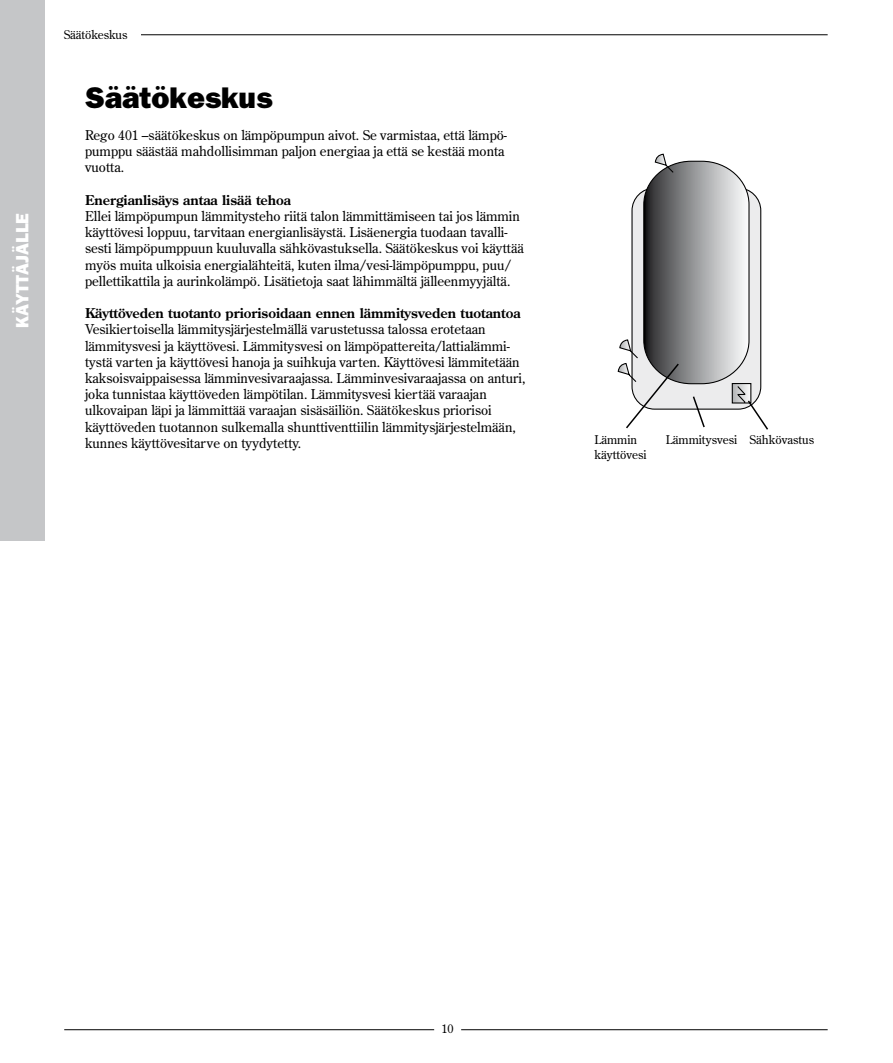
<style>
.page{position:relative;width:893px;height:1063px;background:#fff}
.page>*{position:absolute;margin:0;border:0;box-sizing:border-box;transform-origin:0 0}
.t1{font:800 30px "Franklin Gothic";color:#000}
.t2{font:800 18px "Franklin Gothic";color:#fff}
.t3{font:13.5px/16.2px "Century Old Style";color:#000}
.t4{font:700 13.5px "Century Old Style";color:#000}
.t5{font:12px/14.4px "Century Old Style";color:#000}
</style>
<div class="page">
<hr style="left:64px;top:34px;width:764px;height:1px;background:#000">
<hr style="left:64px;top:1029px;width:764px;height:1px;background:#000">
<div style="left:434px;top:1027px;width:27px;height:11px;border:2px solid #fff"></div>
<div style="left:0;top:0;width:45px;height:541px;background:#c5c6c8"></div>
<div style="left:51px;top:27px;width:89px;height:15px;background:#fff"></div>
<div style="left:632px;top:188px;width:129px;height:221px;background:#ececed;border-radius:23px"></div>
<div style="left:631px;top:188px;width:130px;height:222px;border:1px solid #000;border-radius:23px"></div>
<svg style="left:644px;top:161px;width:105px;height:223px"></svg>
<div style="left:643px;top:161px;width:106px;height:223px;border:1px solid #000;border-radius:45px"></div>
<svg style="left:654px;top:154px;width:21px;height:20px"></svg>
<svg style="left:618px;top:339px;width:62px;height:90px"></svg>
<svg style="left:692px;top:396px;width:14px;height:32px"></svg>
<svg style="left:731px;top:382px;width:37px;height:48px"></svg>
<h2 class="t2" style="left:12px;top:328px;width:116px;rotate:-90deg">KÄYTTÄJÄLLE</h2>
<p class="t5" style="left:64px;top:27px;width:65px">Säätökeskus</p>
<h1 class="t1" style="left:85px;top:80px;width:189px">Säätökeskus</h1>
<p class="t3" style="left:85px;top:127px;width:424px">Rego 401 –säätökeskus on lämpöpumpun aivot. Se varmistaa, että lämpö&shy;pumppu säästää mahdollisimman paljon energiaa ja että se kestää monta vuotta.</p>
<p class="t4" style="left:85px;top:191px;width:207px">Energianlisäys antaa lisää tehoa</p>
<p class="t3" style="left:85px;top:208px;width:440px">Ellei lämpöpumpun lämmitysteho riitä talon lämmittämiseen tai jos lämmin käyttövesi loppuu, tarvitaan energianlisäystä. Lisäenergia tuodaan tavalli&shy;sesti lämpöpumppuun kuuluvalla sähkövastuksella. Säätökeskus voi käyttää myös muita ulkoisia energialähteitä, kuten ilma/vesi-lämpöpumppu, puu/ pellettikattila ja aurinkolämpö. Lisätietoja saat lähimmältä jälleenmyyjältä.</p>
<p class="t4" style="left:85px;top:304px;width:437px">Käyttöveden tuotanto priorisoidaan ennen lämmitysveden tuotantoa</p>
<p class="t3" style="left:85px;top:321px;width:442px">Vesikiertoisella lämmitysjärjestelmällä varustetussa talossa erotetaan lämmitysvesi ja käyttövesi. Lämmitysvesi on lämpöpattereita/lattialämmi&shy;tystä varten ja käyttövesi hanoja ja suihkuja varten. Käyttövesi lämmitetään kaksoisvaippaisessa lämminvesivaraajassa. Lämminvesivaraajassa on anturi, joka tunnistaa käyttöveden lämpötilan. Lämmitysvesi kiertää varaajan ulkovaipan läpi ja lämmittää varaajan sisäsäiliön. Säätökeskus priorisoi käyttöveden tuotannon sulkemalla shunttiventtiilin lämmitysjärjestelmään, kunnes käyttövesitarve on tyydytetty.</p>
<p class="t5" style="left:594px;top:433px;width:54px">Lämmin käyttövesi</p>
<p class="t5" style="left:666px;top:433px;width:150px">Lämmitysvesi Sähkövastus</p>
<p class="t5" style="left:441px;top:1022px;width:13px">10</p>
</div>
